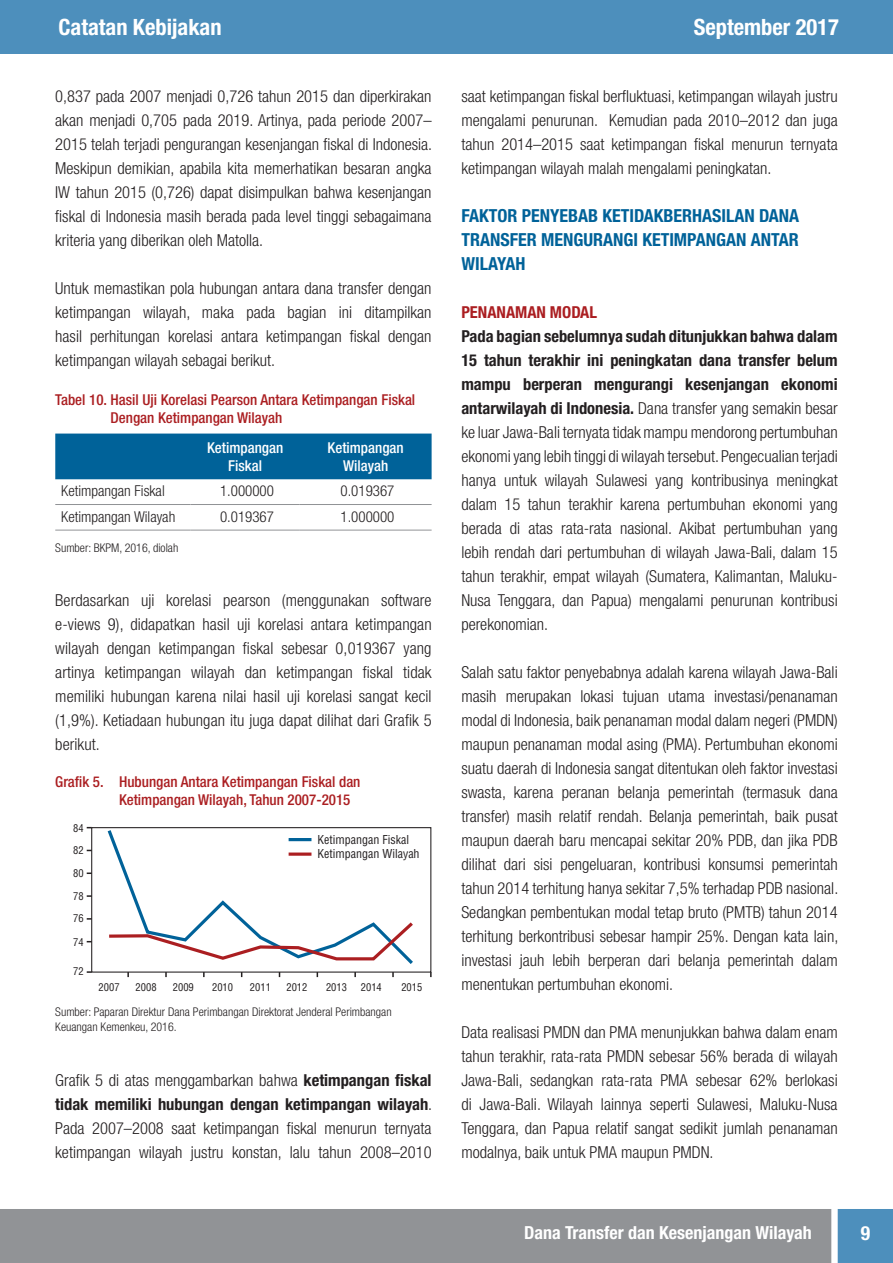
<style>
.page{position:relative;width:893px;height:1263px;background:#fff}
.page>*{position:absolute;margin:0;border:0;box-sizing:border-box;transform-origin:0 0}
.t1{font:700 condensed 22.5px "Helvetica Neue LT Std";color:#fff}
.t2{font:700 condensed 19.5px "Helvetica Neue LT Std";color:#fff}
.t3{font:700 condensed 18px/24px "Helvetica Neue LT Std";color:#006299;text-align:justify}
.t4{font:700 condensed 18px "Helvetica Neue LT Std";color:#fff}
.t5{font:300 condensed 16.5px/24px "Helvetica Neue LT Std";color:#231f20;text-align:justify}
.t6{font:700 condensed 16.5px "Helvetica Neue LT Std";color:#ab1e21}
.t7{font:500 condensed 15px/18px "Helvetica Neue LT Std";color:#ab1e21}
.t8{font:300 condensed 15px "Helvetica Neue LT Std";color:#231f20}
.t9{font:500 condensed 15px/18px "Helvetica Neue LT Std";color:#fff;text-align:center}
.t10{font:300 condensed 12px/14.4px "Helvetica Neue LT Std";color:#231f20}
.t11{font:condensed 12px/14.4px "Helvetica LT Std";color:#231f20}
.t12{font:condensed 10.5px "Helvetica LT Std";color:#231f20}
.s1{font-weight:700}
</style>
<div class="page">
<div style="left:838px;top:1209px;width:55px;height:54px;background:#4d8fbc"></div>
<div style="left:0;top:0;width:893px;height:54px;background:#4d8fbc"></div>
<div style="left:0;top:1209px;width:831px;height:54px;background:#919396"></div>
<div style="left:55px;top:434px;width:377px;height:45px;background:#006299"></div>
<hr style="left:55px;top:504px;width:136px;height:1px;background:#919396">
<hr style="left:191px;top:504px;width:109px;height:1px;background:#919396">
<hr style="left:300px;top:504px;width:132px;height:1px;background:#919396">
<hr style="left:55px;top:530px;width:136px;height:1px;background:#919396">
<hr style="left:191px;top:530px;width:109px;height:1px;background:#919396">
<hr style="left:300px;top:530px;width:132px;height:1px;background:#919396">
<svg style="left:105px;top:827px;width:311px;height:150px"></svg>
<h1 class="t1" style="left:58px;top:13px;width:165px">Catatan Kebijakan</h1>
<h1 class="t1" style="left:694px;top:13px;width:147px">September 2017</h1>
<p class="t5" style="left:55px;top:84px;width:378px">0,837 pada 2007 menjadi 0,726 tahun 2015 dan diperkirakan akan menjadi 0,705 pada 2019. Artinya, pada periode 2007– 2015 telah terjadi pengurangan kesenjangan fiskal di Indonesia.<br>Meskipun demikian, apabila kita memerhatikan besaran angka IW tahun 2015 (0,726) dapat disimpulkan bahwa kesenjangan fiskal di Indonesia masih berada pada level tinggi sebagaimana kriteria yang diberikan oleh Matolla.</p>
<p class="t5" style="left:55px;top:276px;width:378px">Untuk memastikan pola hubungan antara dana transfer dengan ketimpangan wilayah, maka pada bagian ini ditampilkan hasil perhitungan korelasi antara ketimpangan fiskal dengan ketimpangan wilayah sebagai berikut.</p>
<p class="t7" style="left:111px;top:391px;width:306px;text-indent:-55px">Tabel 10. Hasil Uji Korelasi Pearson Antara Ketimpangan Fiskal<br>Dengan Ketimpangan Wilayah</p>
<p class="t9" style="left:207px;top:438px;width:78px">Ketimpangan<br>Fiskal</p>
<p class="t9" style="left:328px;top:438px;width:78px">Ketimpangan<br>Wilayah</p>
<p class="t8" style="left:61px;top:482px;width:105px">Ketimpangan Fiskal</p>
<p class="t8" style="left:220px;top:482px;width:55px">1.000000</p>
<p class="t8" style="left:340px;top:482px;width:55px">0.019367</p>
<p class="t8" style="left:61px;top:508px;width:116px">Ketimpangan Wilayah</p>
<p class="t8" style="left:220px;top:508px;width:55px">0.019367</p>
<p class="t8" style="left:340px;top:508px;width:55px">1.000000</p>
<p class="t10" style="left:55px;top:540px;width:125px">Sumber: BKPM, 2016, diolah</p>
<p class="t5" style="left:55px;top:588px;width:378px">Berdasarkan uji korelasi pearson (menggunakan software e-views 9), didapatkan hasil uji korelasi antara ketimpangan wilayah dengan ketimpangan fiskal sebesar 0,019367 yang artinya ketimpangan wilayah dan ketimpangan fiskal tidak memiliki hubungan karena nilai hasil uji korelasi sangat kecil (1,9%). Ketiadaan hubungan itu juga dapat dilihat dari Grafik 5 berikut.</p>
<p class="t7" style="left:119px;top:772px;width:243px;text-indent:-64px">Grafik 5. Hubungan Antara Ketimpangan Fiskal dan<br>Ketimpangan Wilayah, Tahun 2007-2015</p>
<p class="t11" style="left:317px;top:832px;width:104px">Ketimpangan Fiskal<br>Ketimpangan Wilayah</p>
<p class="t12" style="left:73px;top:821px;width:12px">84</p>
<p class="t12" style="left:73px;top:844px;width:12px">82</p>
<p class="t12" style="left:73px;top:866px;width:12px">80</p>
<p class="t12" style="left:73px;top:889px;width:12px">78</p>
<p class="t12" style="left:73px;top:912px;width:12px">76</p>
<p class="t12" style="left:73px;top:936px;width:12px">74</p>
<p class="t12" style="left:73px;top:964px;width:12px">72</p>
<p class="t12" style="left:99px;top:980px;width:22px">2007</p>
<p class="t12" style="left:136px;top:980px;width:22px">2008</p>
<p class="t12" style="left:173px;top:980px;width:22px">2009</p>
<p class="t12" style="left:212px;top:980px;width:22px">2010</p>
<p class="t12" style="left:250px;top:980px;width:22px">2011</p>
<p class="t12" style="left:286px;top:980px;width:22px">2012</p>
<p class="t12" style="left:326px;top:980px;width:22px">2013</p>
<p class="t12" style="left:361px;top:980px;width:22px">2014</p>
<p class="t12" style="left:401px;top:980px;width:22px">2015</p>
<p class="t10" style="left:55px;top:1005px;width:338px">Sumber: Paparan Direktur Dana Perimbangan Direktorat Jenderal Perimbangan<br>Keuangan Kemenkeu, 2016.</p>
<p class="t5" style="left:55px;top:1068px;width:378px">Grafik 5 di atas menggambarkan bahwa <span class="s1">ketimpangan fiskal tidak memiliki hubungan dengan ketimpangan wilayah</span>.<br>Pada 2007–2008 saat ketimpangan fiskal menurun ternyata ketimpangan wilayah justru konstan, lalu tahun 2008–2010</p>
<p class="t5" style="left:461px;top:84px;width:378px">saat ketimpangan fiskal berfluktuasi, ketimpangan wilayah justru mengalami penurunan. Kemudian pada 2010–2012 dan juga tahun 2014–2015 saat ketimpangan fiskal menurun ternyata ketimpangan wilayah malah mengalami peningkatan.</p>
<p class="t3" style="left:461px;top:203px;width:339px">FAKTOR PENYEBAB KETIDAKBERHASILAN DANA TRANSFER MENGURANGI KETIMPANGAN ANTAR WILAYAH</p>
<p class="t6" style="left:461px;top:302px;width:137px">PENANAMAN MODAL</p>
<p class="t5" style="left:461px;top:324px;width:378px"><span class="s1">Pada bagian sebelumnya sudah ditunjukkan bahwa dalam 15 tahun terakhir ini peningkatan dana transfer belum mampu berperan mengurangi kesenjangan ekonomi antarwilayah di Indonesia.</span> Dana transfer yang semakin besar ke luar Jawa-Bali ternyata tidak mampu mendorong pertumbuhan ekonomi yang lebih tinggi di wilayah tersebut. Pengecualian terjadi hanya untuk wilayah Sulawesi yang kontribusinya meningkat dalam 15 tahun terakhir karena pertumbuhan ekonomi yang berada di atas rata-rata nasional. Akibat pertumbuhan yang lebih rendah dari pertumbuhan di wilayah Jawa-Bali, dalam 15 tahun terakhir, empat wilayah (Sumatera, Kalimantan, Maluku-Nusa Tenggara, dan Papua) mengalami penurunan kontribusi perekonomian.</p>
<p class="t5" style="left:461px;top:660px;width:378px">Salah satu faktor penyebabnya adalah karena wilayah Jawa-Bali masih merupakan lokasi tujuan utama investasi/penanaman modal di Indonesia, baik penanaman modal dalam negeri (PMDN) maupun penanaman modal asing (PMA). Pertumbuhan ekonomi suatu daerah di Indonesia sangat ditentukan oleh faktor investasi swasta, karena peranan belanja pemerintah (termasuk dana transfer) masih relatif rendah. Belanja pemerintah, baik pusat maupun daerah baru mencapai sekitar 20% PDB, dan jika PDB dilihat dari sisi pengeluaran, kontribusi konsumsi pemerintah tahun 2014 terhitung hanya sekitar 7,5% terhadap PDB nasional.<br>Sedangkan pembentukan modal tetap bruto (PMTB) tahun 2014 terhitung berkontribusi sebesar hampir 25%. Dengan kata lain, investasi jauh lebih berperan dari belanja pemerintah dalam menentukan pertumbuhan ekonomi.</p>
<p class="t5" style="left:461px;top:1020px;width:378px">Data realisasi PMDN dan PMA menunjukkan bahwa dalam enam tahun terakhir, rata-rata PMDN sebesar 56% berada di wilayah Jawa-Bali, sedangkan rata-rata PMA sebesar 62% berlokasi di Jawa-Bali. Wilayah lainnya seperti Sulawesi, Maluku-Nusa Tenggara, dan Papua relatif sangat sedikit jumlah penanaman modalnya, baik untuk PMA maupun PMDN.</p>
<p class="t4" style="left:524px;top:1221px;width:289px">Dana Transfer dan Kesenjangan Wilayah</p>
<p class="t2" style="left:861px;top:1221px;width:11px">9</p>
</div>
